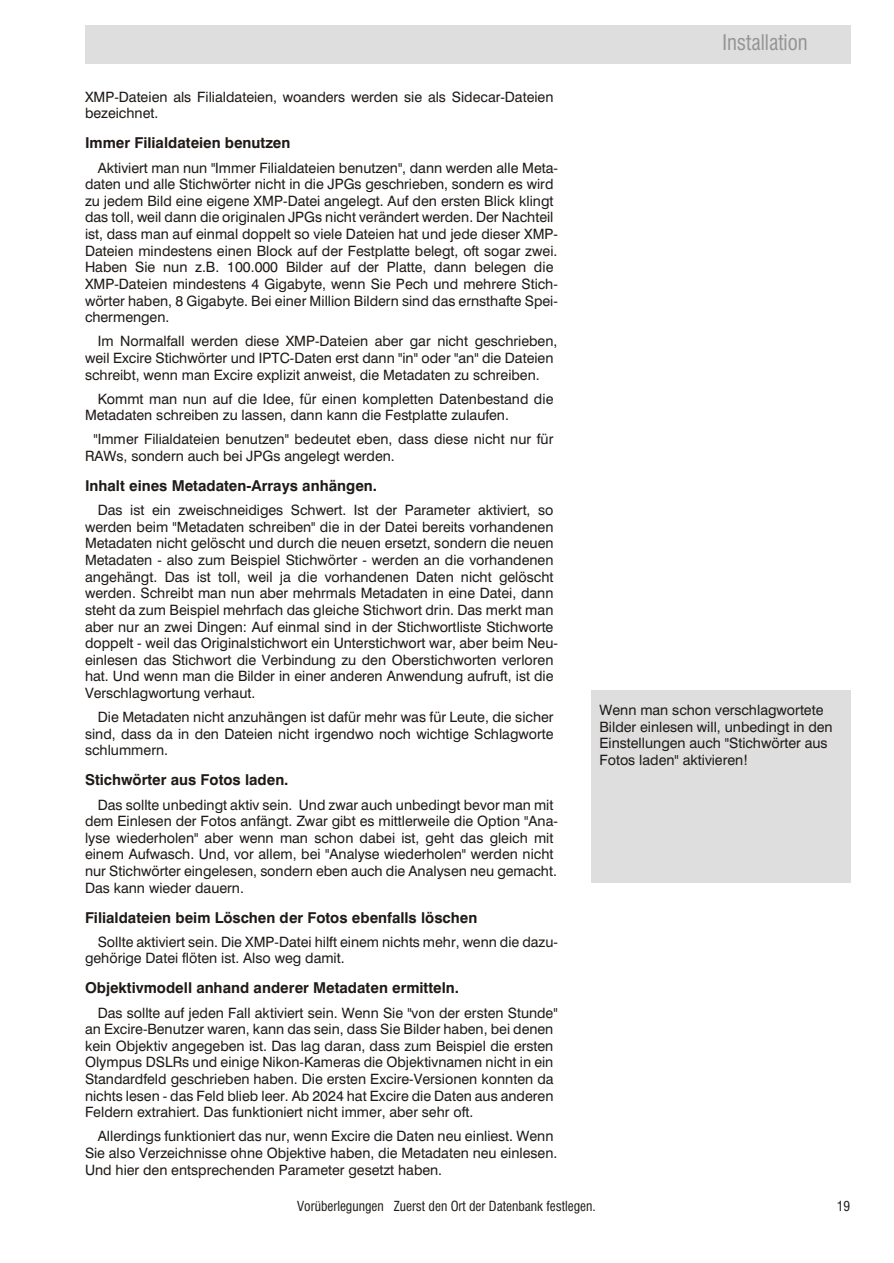
<style>
.page{position:relative;width:894px;height:1263px;background:#fff}
.page>*{position:absolute;margin:0;border:0;box-sizing:border-box;transform-origin:0 0}
.t1{font:21px "Swis 721 Cn BT";color:#969494}
.t2{font:700 15px "Swis 721 BT";color:#1f1a17}
.t3{font:14.25px/16.6px "Swis 721 BT";letter-spacing:-.005em;color:#1f1a17}
.t4{font:13.5px "Swis 721 Cn BT";color:#1f1a17}
</style>
<div class="page">
<div style="left:85px;top:26px;width:765px;height:38px;background:#dedede"></div>
<div style="left:591px;top:690px;width:259px;height:192px;background:#dedede"></div>
<h1 class="t1" style="left:723px;top:34px;width:87px">Installation</h1>
<p class="t3" style="left:85px;top:90px;width:470px">XMP-Dateien als Fili al da teien, woan ders werden sie als Side car-Dateien bezeich net.</p>
<p class="t2" style="left:85px;top:137px;width:207px">Immer Filialdateien benutzen</p>
<p class="t3" style="left:85px;top:161px;width:474px;text-indent:13px">Aktiviert man nun "Immer Fili al da teien benut zen", dann werden alle Meta - da ten und alle Stich wör ter nicht in die JPGs geschrie ben, son dern es wird zu jedem Bild eine eigene XMP-Datei ange legt. Auf den ersten Blick klingt das toll, weil dann die ori gi na len JPGs nicht ver än dert werden. Der Nach teil ist, dass man auf einmal doppelt so viele Dateien hat und jede dieser XMP-Dateien min de stens einen Block auf der Fest platte belegt, oft sogar zwei.<br>Haben Sie nun z.B. 100.000 Bilder auf der Platte, dann bele gen die XMP-Dateien min de stens 4 Giga byte, wenn Sie Pech und mehrere Stich - wör ter haben, 8 Giga byte. Bei einer Mil lion Bildern sind das ernst hafte Spei - cher men gen.</p>
<p class="t3" style="left:85px;top:334px;width:474px;text-indent:13px">Im Nor malfall werden diese XMP-Dateien aber gar nicht geschrie ben, weil Excire Stich wör ter und IPTC-Daten erst dann "in" oder "an" die Dateien schreibt, wenn man Excire expli zit anweist, die Meta da ten zu schrei ben.</p>
<p class="t3" style="left:85px;top:392px;width:470px;text-indent:13px">Kommt man nun auf die Idee, für einen kom plet ten Daten be stand die<br>Meta da ten schreiben zu lassen, dann kann die Fest platte zulau fen.</p>
<p class="t3" style="left:85px;top:432px;width:470px;text-indent:9px">"Immer Fili al da teien benut zen" bedeu tet eben, dass diese nicht nur für<br>RAWs, son dern auch bei JPGs ange legt werden.</p>
<p class="t2" style="left:85px;top:480px;width:294px">Inhalt eines Metadaten-Arrays anhängen.</p>
<p class="t3" style="left:85px;top:503px;width:474px;text-indent:13px">Das ist ein zwei schnei di ges Schwert. Ist der Parame ter aktiviert, so werden beim "Meta da ten schrei ben" die in der Datei bereits vor hande nen Meta da ten nicht gelöscht und durch die neuen ersetzt, son dern die neuen Meta da ten - also zum Bei spiel Stichwör ter - werden an die vor hande nen ange hängt. Das ist toll, weil ja die vor han de nen Daten nicht gelöscht werden. Schreibt man nun aber mehr mals Meta da ten in eine Datei, dann steht da zum Bei spiel mehr fach das glei che Stich wort drin. Das merkt man aber nur an zwei Dingen: Auf einmal sind in der Stich wort liste Stich worte doppelt - weil das Ori gi nals tich wort ein Unter stich wort war, aber beim Neu - ein le sen das Stich wort die Ver bin dung zu den Ober stich wor ten ver lo ren hat. Und wenn man die Bilder in einer ande ren Anwen dung auf ruft, ist die Ver schlag wor tung ver haut.</p>
<p class="t3" style="left:85px;top:710px;width:470px;text-align:justify;text-indent:13px">Die Meta da ten nicht anzu hän gen ist dafür mehr was für Leute, die sicher sind, dass da in den Dateien nicht irgendwo noch wich tige Schlag worte schlum mern.</p>
<p class="t2" style="left:85px;top:774px;width:205px">Stichwörter aus Fotos laden.</p>
<p class="t3" style="left:85px;top:798px;width:474px;text-indent:13px">Das sollte unbe dingt aktiv sein. Und zwar auch unbe dingt bevor man mit dem Ein le sen der Fotos anfängt. Zwar gibt es mitt ler weile die Option "Ana - lyse wie der ho len" aber wenn man schon dabei ist, geht das gleich mit einem Aufwasch. Und, vor allem, bei "Ana lyse wie der ho len" werden nicht nur Stich wör ter ein ge le sen, son dern eben auch die Ana ly sen neu gemacht.<br>Das kann wieder dauern.</p>
<p class="t2" style="left:85px;top:911px;width:394px">Filialdateien beim Löschen der Fotos ebenfalls löschen</p>
<p class="t3" style="left:85px;top:935px;width:474px;text-indent:13px">Sollte akti viert sein. Die XMP-Datei hilft einem nichts mehr, wenn die dazu - ge hö rige Datei flöten ist. Also weg damit.</p>
<p class="t2" style="left:85px;top:982px;width:375px">Objektivmodell anhand anderer Metadaten ermitteln.</p>
<p class="t3" style="left:85px;top:1006px;width:474px;text-indent:13px">Das sollte auf jeden Fall akti viert sein. Wenn Sie "von der ersten Stunde" an Excire-Benut zer waren, kann das sein, dass Sie Bilder haben, bei denen kein Objek tiv ange ge ben ist. Das lag daran, dass zum Bei spiel die ersten Olym pus DSLRs und einige Nikon-Kame ras die Objek tiv na men nicht in ein Stan dardfeld geschrie ben haben. Die ersten Excire-Ver sio nen konn ten da nichts lesen - das Feld blieb leer. Ab 2024 hat Excire die Daten aus ande ren Fel dern extrahiert. Das funk tio niert nicht immer, aber sehr oft.</p>
<p class="t3" style="left:85px;top:1129px;width:474px;text-indent:13px">Aller dings funk tio niert das nur, wenn Excire die Daten neu ein liest. Wenn<br>Sie also Ver zeichnisse ohne Objektive haben, die Meta da ten neu einle sen.<br>Und hier den ent spre chen den Para me ter gesetzt haben.</p>
<p class="t4" style="left:297px;top:1201px;width:300px">Vorüberlegungen Zuerst den Ort der Datenbank festlegen.</p>
<p class="t4" style="left:837px;top:1201px;width:15px">19</p>
<p class="t3" style="left:600px;top:703px;width:235px">Wenn man schon ver schlag wor tete Bilder ein le sen will, unbe dingt in den Ein stel lun gen auch "Stich wör ter aus Fotos laden" aktivie ren!</p>
</div>
